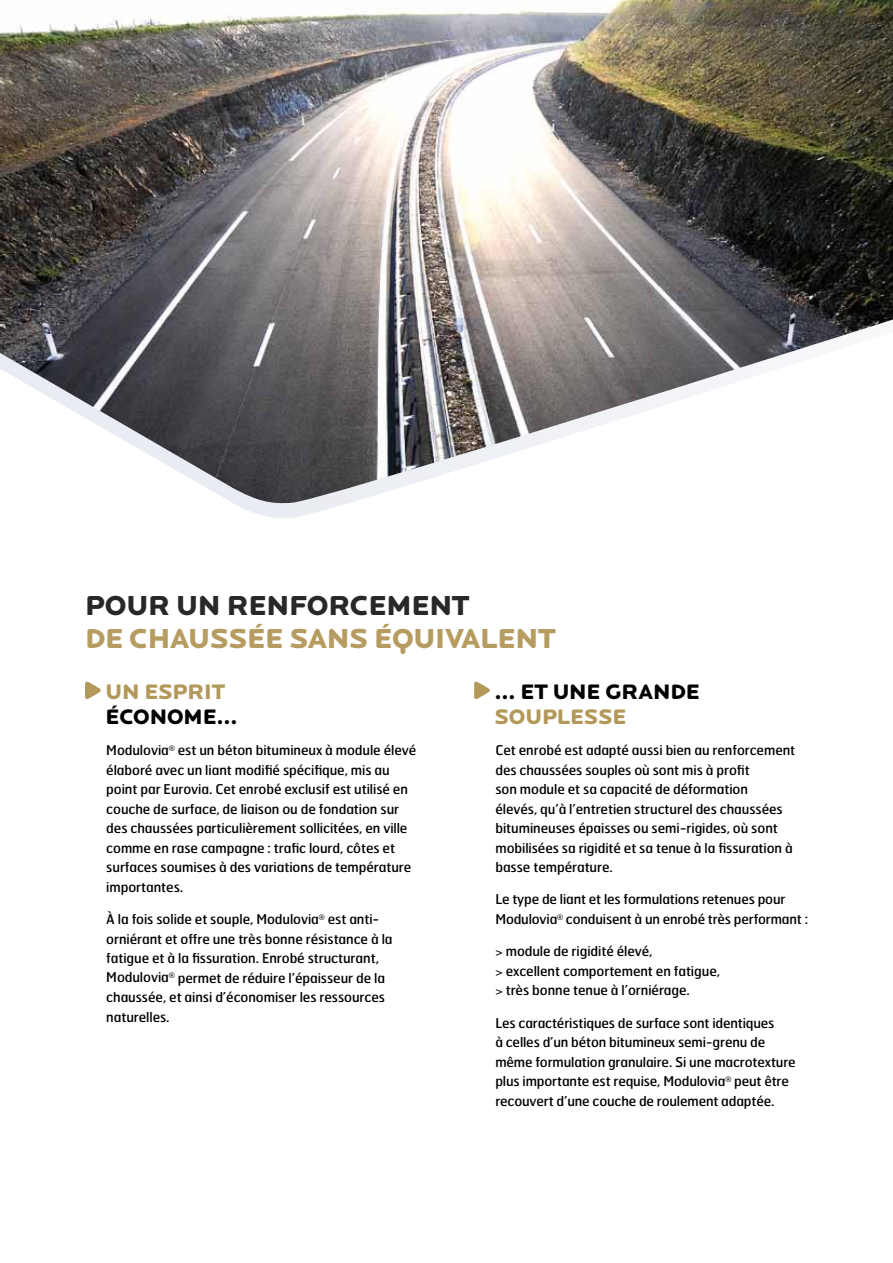
<style>
.page{position:relative;width:893px;height:1263px;background:#fff}
.page>*{position:absolute;margin:0;border:0;box-sizing:border-box;transform-origin:0 0}
.t1{font:900 28.5px "Locator Display";color:#b69c60}
.t2{font:900 28.5px "Locator Display";color:#282829}
.t3{font:900 21.75px "Locator Display";letter-spacing:-.005em;color:#000}
.t4{font:900 21.75px "Locator Display";letter-spacing:-.005em;color:#b29859}
.t5{font:13.5px/19.5px "Hermes";letter-spacing:-.005em;color:#000}
</style>
<div class="page">
<img style="left:0;top:0;width:893px;height:319px">
<svg style="left:0;top:319px;width:893px;height:199px"></svg>
<svg style="left:85px;top:682px;width:16px;height:17px"></svg>
<svg style="left:474px;top:682px;width:16px;height:17px"></svg>
<h1 class="t2" style="left:85px;top:588px;width:42px">POUR</h1>
<h1 class="t2" style="left:176px;top:588px;width:72px">UN RENFORCEMENT</h1>
<h1 class="t1" style="left:85px;top:621px;width:65px">DE CHAUSSÉE</h1>
<h1 class="t1" style="left:289px;top:621px;width:21px">SANS</h1>
<h1 class="t1" style="left:374px;top:621px;width:18px">ÉQUI</h1>
<h1 class="t1" style="left:445px;top:621px;width:37px">VALENT</h1>
<h2 class="t4" style="left:105px;top:679px;width:121px">UN ESPRIT</h2>
<h2 class="t3" style="left:105px;top:703px;width:134px">ÉCONOME…</h2>
<p class="t5" style="left:106px;top:740px;width:311px">Modulovia<sup>®</sup> est un béton bitumineux à module élevé élaboré avec un liant modifié spécifique, mis au point par Eurovia. Cet enrobé exclusif est utilisé en couche de surface, de liaison ou de fondation sur des chaussées particulièrement sollicitées, en ville comme en rase campagne : trafic lourd, côtes et surfaces soumises à des variations de température importantes.</p>
<p class="t5" style="left:106px;top:909px;width:288px">À la fois solide et souple, Modulovia<sup>®</sup> est anti&shy;orniérant et offre une très bonne résistance à la fatigue et à la fissuration. Enrobé structurant, Modulovia<sup>®</sup> permet de réduire l’épaisseur de la chaussée, et ainsi d’économiser les ressources naturelles.</p>
<h2 class="t3" style="left:495px;top:679px;width:207px">… ET UNE GRANDE</h2>
<h2 class="t4" style="left:495px;top:703px;width:133px">SOUPLESSE</h2>
<p class="t5" style="left:495px;top:740px;width:301px">Cet enrobé est adapté aussi bien au renforcement des chaussées souples où sont mis à profit<br>son module et sa capacité de déformation<br>élevés, qu’à l’entretien structurel des chaussées bitumineuses épaisses ou semi-rigides, où sont mobilisées sa rigidité et sa tenue à la fissuration à basse température.</p>
<p class="t5" style="left:495px;top:889px;width:314px">Le type de liant et les formulations retenues pour<br>Modulovia<sup>®</sup> conduisent à un enrobé très performant :</p>
<p class="t5" style="left:506px;top:941px;width:216px">module de rigidité élevé,<br>excellent comportement en fatigue, très bonne tenue à l’orniérage.</p>
<p class="t5" style="left:495px;top:1012px;width:302px">Les caractéristiques de surface sont identiques<br>à celles d’un béton bitumineux semi-grenu de même formulation granulaire. Si une macrotexture plus importante est requise, Modulovia<sup>®</sup> peut être recouvert d’une couche de roulement adaptée.</p>
</div>
